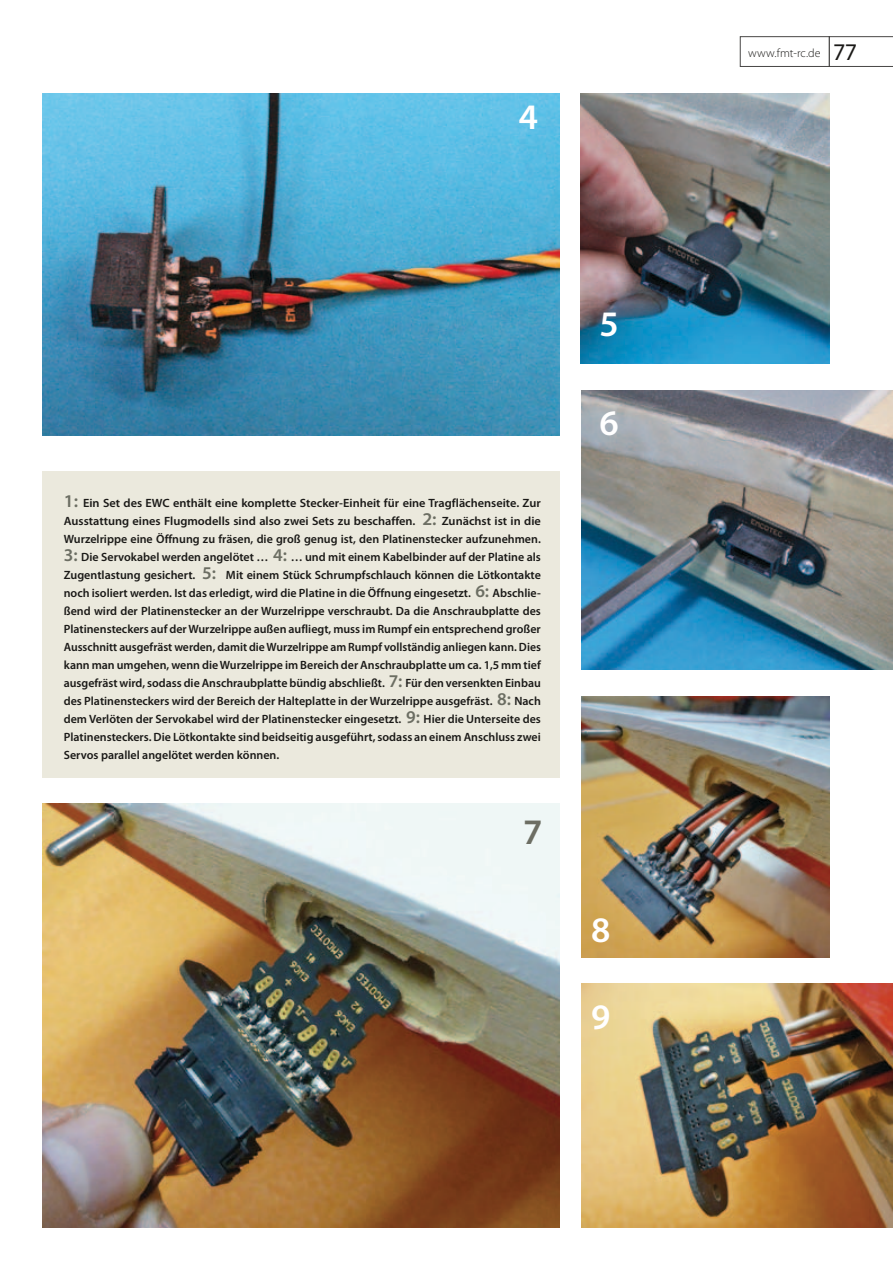
<style>
.page{position:relative;width:893px;height:1263px;background:#fff}
.page>*{position:absolute;margin:0;border:0;box-sizing:border-box;transform-origin:0 0}
.t1{font:600 36px "Myriad Pro";color:#fff}
.t2{font:600 36px "Myriad Pro";color:#6c6e63}
.t3{font:600 12px/18px "Myriad Pro";color:#1a1917;text-align:justify}
.t4{font:300 12px "Myriad Pro";letter-spacing:.015em;color:#1a1917}
.s1{font-size:18px;color:#6c6e63}
.s2{font-weight:400;font-size:24px}
</style>
<div class="page">
<div style="left:43px;top:471px;width:517px;height:306px;background:#ebe9dd"></div>
<svg style="left:740px;top:36px;width:153px;height:31px"></svg>
<hr style="left:829px;top:36px;width:1px;height:30px;background:#1a1917">
<img style="left:43px;top:93px;width:517px;height:342px">
<img style="left:580px;top:93px;width:249px;height:270px">
<img style="left:581px;top:390px;width:312px;height:279px">
<img style="left:43px;top:804px;width:517px;height:423px">
<img style="left:581px;top:697px;width:248px;height:260px">
<img style="left:581px;top:984px;width:312px;height:243px">
<h1 class="t1" style="left:519px;top:94px;width:21px">4</h1>
<p class="t3" style="left:64px;top:494px;width:479px"><span class="s1">1:</span> Ein Set des EWC enthält eine komplette Stecker-Einheit für eine Tragflächenseite. Zur Ausstattung eines Flugmodells sind also zwei Sets zu beschaffen. <span class="s1">2:</span> Zunächst ist in die Wurzelrippe eine Öffnung zu fräsen, die groß genug ist, den Platinenstecker aufzunehmen.<br><span class="s1">3:</span> Die Servokabel werden angelötet … <span class="s1">4:</span> … und mit einem Kabelbinder auf der Platine als Zugentlastung gesichert. <span class="s1">5:</span> Mit einem Stück Schrumpfschlauch können die Lötkontakte noch isoliert werden. Ist das erledigt, wird die Platine in die Öffnung eingesetzt. <span class="s1">6:</span> Abschlie&shy;ßend wird der Platinenstecker an der Wurzelrippe verschraubt. Da die Anschraubplatte des Platinensteckers auf der Wurzelrippe außen aufliegt, muss im Rumpf ein entsprechend großer Ausschnitt ausgefräst werden, damit die Wurzelrippe am Rumpf vollständig anliegen kann. Dies kann man umgehen, wenn die Wurzelrippe im Bereich der Anschraubplatte um ca. 1,5 mm tief ausgefräst wird, sodass die Anschraubplatte bündig abschließt. <span class="s1">7:</span> Für den versenkten Einbau des Platinensteckers wird der Bereich der Halteplatte in der Wurzelrippe ausgefräst. <span class="s1">8:</span> Nach dem Verlöten der Servokabel wird der Platinenstecker eingesetzt. <span class="s1">9:</span> Hier die Unterseite des Platinensteckers. Die Lötkontakte sind beidseitig ausgeführt, sodass an einem Anschluss zwei Servos parallel angelötet werden können.</p>
<h1 class="t2" style="left:523px;top:809px;width:21px">7</h1>
<h1 class="t1" style="left:600px;top:301px;width:21px">5</h1>
<h1 class="t1" style="left:600px;top:400px;width:21px">6</h1>
<h1 class="t1" style="left:591px;top:907px;width:21px">8</h1>
<h1 class="t1" style="left:591px;top:994px;width:21px">9</h1>
<p class="t4" style="left:748px;top:46px;width:111px">www.fmt-rc.de <span class="s2">77</span></p>
</div>
